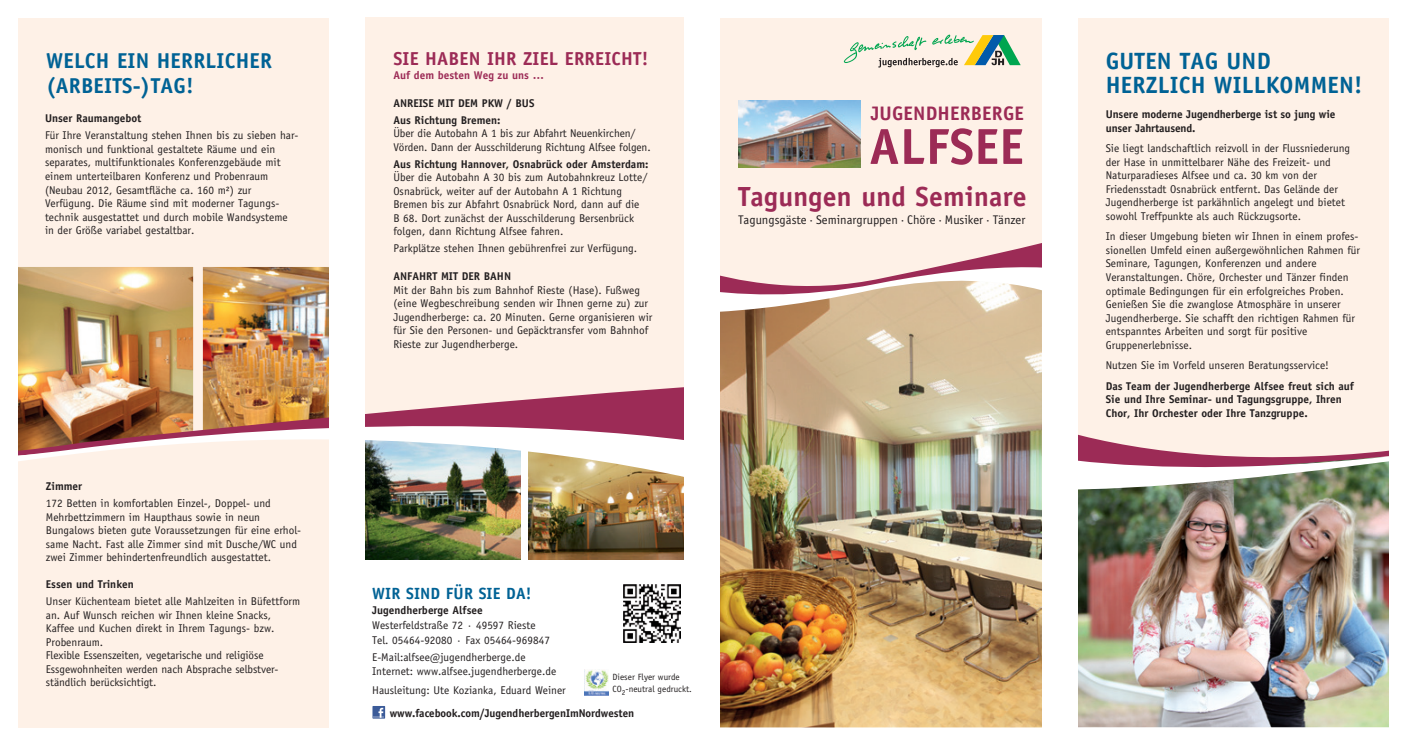
<style>
.page{position:relative;width:1407px;height:745px;background:#fff}
.page>*{position:absolute;margin:0;border:0;box-sizing:border-box;transform-origin:0 0}
.t1{font:700 50.62px "Officina Sans";letter-spacing:.01em;color:#9c2b56}
.t2{font:700 27.62px "Officina Sans";letter-spacing:.01em;color:#9c2b56}
.t3{font:700 23.62px/23.6px "Officina Sans";letter-spacing:.01em;color:#006295}
.t4{font:700 21.5px/25.6px "Officina Sans";letter-spacing:.01em;color:#006295}
.t5{font:700 19.62px "Officina Sans";letter-spacing:.01em;color:#9c2b56}
.t6{font:700 18.75px "Officina Sans";letter-spacing:.01em;color:#9c2b56}
.t7{font:700 16.25px "Officina Sans";letter-spacing:.01em;color:#006295}
.t8{font:12.5px "Officina Sans";color:#231f20}
.t9{font:11.25px/13.5px "Officina Sans";color:#231f20}
.t10{font:700 11.25px/13.5px "Officina Sans";color:#231f20}
.t11{font:700 11.25px "Officina San ITC";color:#231f20}
.t12{font:700 11.25px "Officina Sans";color:#9c2b56}
.t13{font:9px/12px "Officina Sans";color:#231f20}
</style>
<div class="page">
<div style="left:680px;top:0;width:362px;height:307px;background:#fef1e7"></div>
<div style="left:719px;top:0;width:353px;height:18px;background:#fff"></div>
<img style="left:720px;top:326px;width:322px;height:18px">
<svg style="left:720px;top:314px;width:322px;height:12px;background:#c6a67f"></svg>
<svg style="left:719px;top:226px;width:323px;height:88px"></svg>
<img style="left:738px;top:100px;width:122px;height:67px">
<svg style="left:844px;top:34px;width:176px;height:33px"></svg>
<div style="left:1077px;top:18px;width:312px;height:439px;background:#fef1e7"></div>
<div style="left:18px;top:18px;width:312px;height:708px;background:#fef1e7"></div>
<img style="left:1078px;top:544px;width:311px;height:182px">
<img style="left:18px;top:267px;width:175px;height:103px">
<img style="left:203px;top:267px;width:127px;height:103px">
<img style="left:1077px;top:401px;width:312px;height:143px">
<img style="left:720px;top:344px;width:322px;height:382px">
<div style="left:330px;top:0;width:389px;height:535px;background:#fff"></div>
<div style="left:365px;top:18px;width:319px;height:404px;background:#fef1e7"></div>
<img style="left:365px;top:518px;width:156px;height:41px">
<img style="left:528px;top:518px;width:156px;height:41px">
<img style="left:18px;top:370px;width:666px;height:31px">
<img style="left:18px;top:401px;width:666px;height:117px">
<div style="left:330px;top:0;width:35px;height:744px;background:#fff"></div>
<img style="left:585px;top:670px;width:24px;height:24px">
<img style="left:624px;top:584px;width:57px;height:57px">
<div style="left:372px;top:705px;width:13px;height:13px;background:#3b5b99"></div>
<svg style="left:373px;top:707px;width:11px;height:10px"></svg>
<h3 class="t4" style="left:46px;top:47px;width:227px">Welch ein herrlicher (Arbeits-)Tag!</h3>
<p class="t10" style="left:45px;top:112px;width:98px">Unser Raumangebot</p>
<p class="t9" style="left:45px;top:129px;width:255px">Für Ihre Veranstaltung stehen Ihnen bis zu sieben har&shy;monisch und funktional gestaltete Räume und ein separates, multifunktionales Konferenzgebäude mit einem unterteilbaren Konferenz und Probenraum (Neubau 2012, Gesamtfläche ca. 160 m²) zur Verfügung. Die Räume sind mit moderner Tagungs&shy;technik ausgestattet und durch mobile Wandsysteme in der Größe variabel gestaltbar.</p>
<p class="t10" style="left:46px;top:479px;width:38px">Zimmer</p>
<p class="t9" style="left:46px;top:496px;width:257px">172 Betten in komfortablen Einzel-, Doppel- und Mehrbettzimmern im Haupthaus sowie in neun Bungalows bieten gute Voraussetzungen für eine erhol&shy;same Nacht. Fast alle Zimmer sind mit Dusche/WC und zwei Zimmer behindertenfreundlich ausgestattet.</p>
<p class="t10" style="left:46px;top:577px;width:89px">Essen und Trinken</p>
<p class="t9" style="left:46px;top:594px;width:256px">Unser Küchenteam bietet alle Mahlzeiten in Büfettform an. Auf Wunsch reichen wir Ihnen kleine Snacks, Kaffee und Kuchen direkt in Ihrem Tagungs- bzw.<br>Probenraum.<br>Flexible Essenszeiten, vegetarische und religiöse Essgewohnheiten werden nach Absprache selbstver&shy;ständlich berücksichtigt.</p>
<h3 class="t6" style="left:393px;top:47px;width:256px">Sie haben Ihr Ziel erreicht!</h3>
<p class="t12" style="left:393px;top:68px;width:152px">Auf dem besten Weg zu uns …</p>
<p class="t10" style="left:393px;top:94px;width:143px;line-height:17px">Anreise mit dem PKW / Bus<br>Aus Richtung Bremen:</p>
<p class="t9" style="left:393px;top:126px;width:259px">Über die Autobahn A 1 bis zur Abfahrt Neuenkirchen/<br>Vörden. Dann der Ausschilderung Richtung Alfsee folgen.</p>
<p class="t10" style="left:393px;top:157px;width:257px">Aus Richtung H annover, Osnabrück oder Amsterdam:</p>
<p class="t9" style="left:393px;top:170px;width:255px">Über die Autobahn A 30 bis zum Autobahnkreuz Lotte/ Osnabrück, weiter auf der Autobahn A 1 Richtung Bremen bis zur Abfahrt Osnabrück Nord, dann auf die B 68. Dort zunächst der Ausschilderung Bersenbrück folgen, dann Richtung Alfsee fahren.</p>
<p class="t9" style="left:393px;top:242px;width:245px">Parkplätze stehen Ihnen gebührenfrei zur Verfügung.</p>
<p class="t10" style="left:393px;top:269px;width:119px">Anfahrt mit der Bahn</p>
<p class="t9" style="left:393px;top:283px;width:260px">Mit der Bahn bis zum Bahnhof Rieste (Hase). Fußweg (eine Wegbeschreibung senden wir Ihnen gerne zu) zur Jugendherberge: ca. 20 Minuten. Gerne organisieren wir für Sie den Personen- und Gepäcktransfer vom Bahnhof Rieste zur Jugendherberge.</p>
<h3 class="t3" style="left:1106px;top:49px;width:258px">Guten Tag und herzlich willkommen!</h3>
<h3 class="t5" style="left:870px;top:101px;width:155px">Jugendherberge</h3>
<p class="t10" style="left:1106px;top:107px;width:231px">Unsere moderne Jugendherberge ist so jung wie unser Jahrtausend.</p>
<p class="t9" style="left:1106px;top:142px;width:246px">Sie liegt landschaftlich reizvoll in der Flussniederung der Hase in unmittelbarer Nähe des Freizeit- und Naturparadieses Alfsee und ca. 30 km von der Friedensstadt Osnabrück entfernt. Das Gelände der Jugendherberge ist parkähnlich angelegt und bietet sowohl Treffpunkte als auch Rückzugsorte.</p>
<p class="t9" style="left:1106px;top:230px;width:256px">In dieser Umgebung bieten wir Ihnen in einem profes&shy;sionellen Umfeld einen außergewöhnlichen Rahmen für Seminare, Tagungen, Konferenzen und andere Veranstaltungen. Chöre, Orchester und Tänzer finden optimale Bedingungen für ein erfolgreiches Proben.<br>Genießen Sie die zwanglose Atmosphäre in unserer Jugendherberge. Sie schafft den richtigen Rahmen für entspanntes Arbeiten und sorgt für positive Gruppenerlebnisse.</p>
<p class="t9" style="left:1106px;top:358px;width:225px">Nutzen Sie im Vorfeld unseren Beratungsservice!</p>
<p class="t10" style="left:1106px;top:379px;width:250px">Das Team der Jugendherberge Alfsee freut sich auf<br>Sie und Ihre Seminar- und Tagungsgruppe, Ihren<br>Chor, Ihr Orchester oder Ihre Tanzgruppe.</p>
<h1 class="t1" style="left:869px;top:115px;width:156px">Alfsee</h1>
<h2 class="t2" style="left:738px;top:179px;width:290px">Tagungen und Seminare</h2>
<p class="t8" style="left:738px;top:212px;width:289px">Tagungsgäste ·Seminargruppen·Chöre ·Musiker·Tänzer</p>
<h3 class="t7" style="left:372px;top:583px;width:161px">Wir sind für Sie da!</h3>
<p class="t10" style="left:372px;top:603px;width:112px">Jugendherberge Alfsee</p>
<p class="t9" style="left:372px;top:617px;width:179px;line-height:15px">Westerfeldstraße 72 · 49597 Rieste<br>Tel. 05464-92080 · Fax 05464-969847</p>
<p class="t9" style="left:372px;top:650px;width:186px">E-Mail:alfsee@jugendherberge.de<br>Internet: www.alfsee.jugendherberge.de</p>
<p class="t9" style="left:372px;top:682px;width:195px">Hausleitung: Ute Kozianka, Eduard Weiner</p>
<p class="t13" style="left:612px;top:671px;width:81px">Dieser Flyer wurde<br>CO<sub>2</sub>-neutral gedruckt.</p>
<p class="t11" style="left:390px;top:705px;width:246px">www.facebook.com/JugendherbergenImNordwesten</p>
</div>
